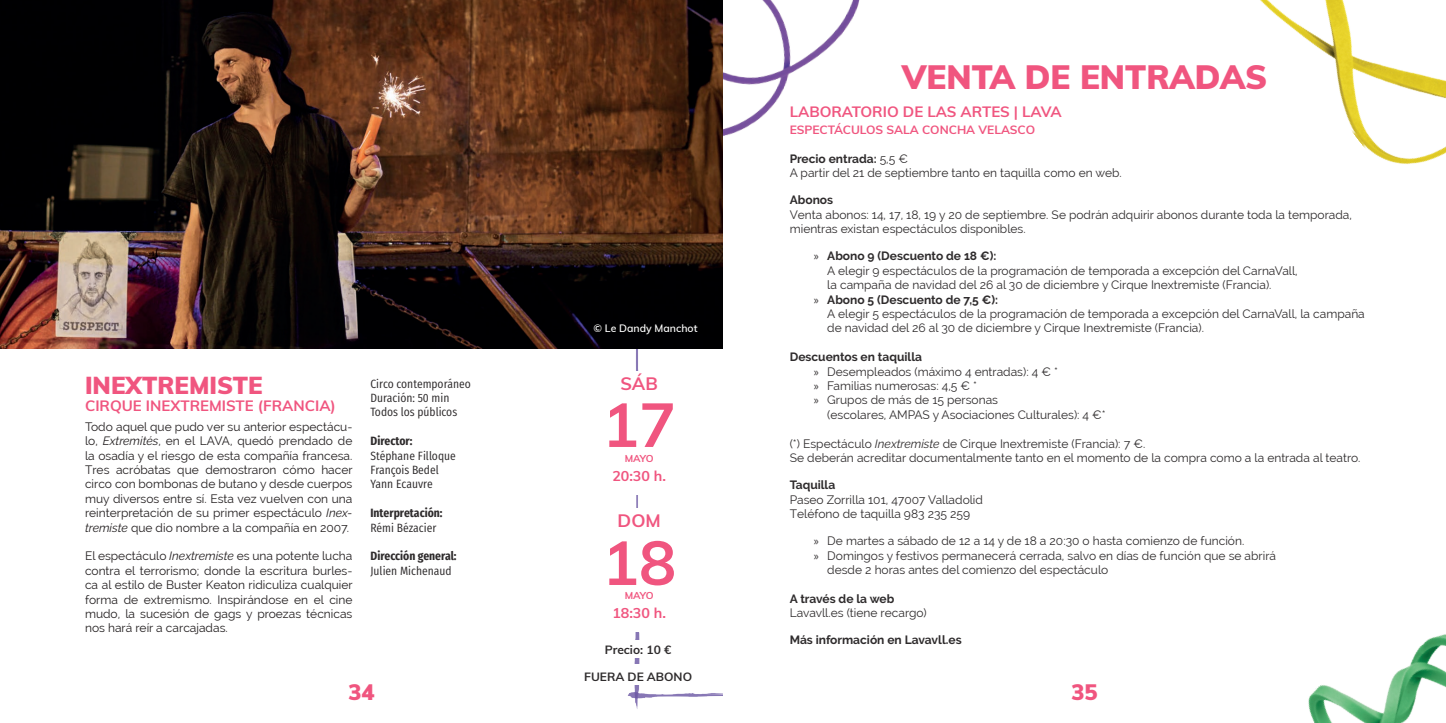
<style>
.page{position:relative;width:1446px;height:723px;background:#fff}
.page>*{position:absolute;margin:0;border:0;box-sizing:border-box;transform-origin:0 0}
.t1{font:700 61.2px "Muli";color:#f0557f}
.t2{font:900 33px "Muli";color:#f0557f}
.t3{font:900 24px "Muli";color:#f0557f}
.t4{font:900 21.9px "Muli";color:#f0557f}
.t5{font:700 18px "Muli";color:#f0557f}
.t6{font:700 15px "Muli";color:#f0557f}
.t7{font:700 14.25px "Muli";color:#f0557f}
.t8{font:12px/14.4px "Raleway";color:#2e2b2c}
.t9{font:12px/14.4px "Raleway";color:#231f20;text-align:justify}
.t10{font:12px/14.4px "Fira Sans Condensed";color:#2e2b2c}
.t11{font:700 12px "Raleway";color:#2e2b2c}
.t12{font:700 12px "Fira Sans Condensed";color:#2e2b2c}
.t13{font:700 12px "Muli";color:#f0557f}
.t14{font:700 12px "Muli";color:#2e2b2c}
.t15{font:600 10.5px "Muli";color:#fff}
.t16{font:700 10.05px "Muli";letter-spacing:-.04em;color:#f0557f}
.s1{font-style:italic}
.s2{font-weight:700}
.s3{font-family:"Myriad Pro";font-weight:400}
.s4{font-family:"Myriad Pro"}
</style>
<div class="page">
<img style="left:627px;top:349px;width:96px;height:360px">
<img style="left:723px;top:0;width:136px;height:136px">
<div style="left:592px;top:641px;width:92px;height:17px;background:#fff"></div>
<div style="left:591px;top:371px;width:96px;height:123px;background:#fff"></div>
<div style="left:591px;top:508px;width:96px;height:123px;background:#fff"></div>
<img style="left:0;top:0;width:723px;height:349px">
<img style="left:1308px;top:634px;width:138px;height:89px">
<img style="left:1260px;top:0;width:186px;height:164px">
<div style="left:576px;top:665px;width:125px;height:20px;background:#fff"></div>
<h3 class="t3" style="left:85px;top:370px;width:179px">INEXTREMISTE</h3>
<p class="t6" style="left:85px;top:396px;width:252px">CIRQUE INEXTREMISTE (FRANCIA)</p>
<p class="t9" style="left:85px;top:419px;width:269px">Todo aquel que pudo ver su anterior espectácu&shy;lo, <span class="s1">Extremités</span>, en el LAVA, quedó prendado de la osadía y el riesgo de esta compañía francesa.<br>Tres acróbatas que demostraron cómo hacer circo con bombonas de butano y desde cuerpos muy diversos entre sí. Esta vez vuelven con una reinterpretación de su primer espectáculo <span class="s1">Inex&shy;tremiste</span> que dio nombre a la compañía en 2007.</p>
<p class="t9" style="left:85px;top:549px;width:269px">El espectáculo <span class="s1">Inextremiste</span> es una potente lucha contra el terrorismo; donde la escritura burles&shy;ca al estilo de Buster Keaton ridiculiza cualquier forma de extremismo. Inspirándose en el cine mudo, la sucesión de gags y proezas técnicas nos hará reír a carcajadas.</p>
<p class="t10" style="left:370px;top:375px;width:102px">Circo contemporáneo<br>Duración: 50 min<br>Todos los públicos</p>
<p class="t12" style="left:370px;top:430px;width:43px">Director:</p>
<p class="t10" style="left:370px;top:447px;width:87px">Stéphane Filloque<br>François Bedel<br>Yann Ecauvre</p>
<p class="t12" style="left:370px;top:502px;width:74px">Interpretación:</p>
<p class="t10" style="left:370px;top:519px;width:67px">Rémi Bézacier</p>
<p class="t12" style="left:370px;top:545px;width:88px">Dirección general:</p>
<p class="t10" style="left:370px;top:562px;width:83px">Julien Michenaud</p>
<p class="t15" style="left:593px;top:322px;width:106px">© Le Dandy Manchot</p>
<h3 class="t5" style="left:620px;top:372px;width:39px">SÁB</h3>
<h1 class="t1" style="left:602px;top:385px;width:75px">17</h1>
<p class="t16" style="left:625px;top:452px;width:30px">MAYO</p>
<p class="t7" style="left:612px;top:466px;width:55px">20:30 h.</p>
<h3 class="t5" style="left:617px;top:509px;width:45px">DOM</h3>
<h1 class="t1" style="left:602px;top:523px;width:75px">18</h1>
<p class="t16" style="left:625px;top:589px;width:30px">MAYO</p>
<p class="t7" style="left:612px;top:603px;width:55px">18:30 h.</p>
<p class="t14" style="left:605px;top:642px;width:68px">Precio: 10 €</p>
<p class="t14" style="left:584px;top:669px;width:109px">FUERA DE ABONO</p>
<h2 class="t2" style="left:902px;top:56px;width:367px">VENTA DE ENTRADAS</h2>
<p class="t6" style="left:790px;top:102px;width:274px">LABORATORIO DE LAS ARTES | LAVA</p>
<p class="t13" style="left:790px;top:122px;width:247px">ESPECTÁCULOS SALA CONCHA VELASCO</p>
<p class="t8" style="left:790px;top:151px;width:333px"><span class="s2">Precio entrada:</span> 5,5 €<br>A partir del 21 de septiembre tanto en taquilla como en web.</p>
<p class="t11" style="left:790px;top:193px;width:45px">Abonos</p>
<p class="t8" style="left:790px;top:207px;width:564px">Venta abonos: 14, 17, 18, 19 y 20 de septiembre. Se podrán adquirir abonos durante toda la temporada, mientras existan espectáculos disponibles.</p>
<p class="t11" style="left:814px;top:249px;width:184px"><span class="s3">»</span> Abono 9 (Descuento de 18 €):</p>
<p class="t8" style="left:827px;top:263px;width:472px">A elegir 9 espectáculos de la programación de temporada a excepción del CarnaVall,</p>
<p class="t8" style="left:827px;top:278px;width:446px">la campaña de navidad del 26 al 30 de diciembre y Cirque Inextremiste (Francia).</p>
<p class="t11" style="left:814px;top:292px;width:186px"><span class="s3">»</span> Abono 5 (Descuento de 7,5 €):</p>
<p class="t8" style="left:827px;top:306px;width:539px">A elegir 5 espectáculos de la programación de temporada a excepción del CarnaVall, la campaña</p>
<p class="t8" style="left:827px;top:321px;width:378px">de navidad del 26 al 30 de diciembre y Cirque Inextremiste (Francia).</p>
<p class="t8" style="left:814px;top:350px;width:246px;text-indent:-24px"><span class="s2">Descuentos en taquilla<br></span><span class="s4">»</span> Desempleados (máximo 4 entradas): 4 € * <span class="s4">»</span> Familias numerosas: 4,5 € *<br><span class="s4">»</span> Grupos de más de 15 personas</p>
<p class="t8" style="left:827px;top:407px;width:280px">(escolares, AMPAS y Asociaciones Culturales): 4 €*</p>
<p class="t8" style="left:790px;top:436px;width:572px">(*) Espectáculo <span class="s1">Inextremiste</span> de Cirque Inextremiste (Francia): 7 €.<br>Se deberán acreditar documentalmente tanto en el momento de la compra como a la entrada al teatro.</p>
<p class="t11" style="left:790px;top:478px;width:47px">Taquilla</p>
<p class="t8" style="left:790px;top:492px;width:195px">Paseo Zorrilla 101, 47007 Valladolid<br>Teléfono de taquilla 983 235 259</p>
<p class="t8" style="left:814px;top:534px;width:432px"><span class="s4">»</span> De martes a sábado de 12 a 14 y de 18 a 20:30 o hasta comienzo de función.</p>
<p class="t8" style="left:814px;top:548px;width:464px"><span class="s4">»</span> Domingos y festivos permanecerá cerrada, salvo en días de función que se abrirá</p>
<p class="t8" style="left:827px;top:562px;width:282px">desde 2 horas antes del comienzo del espectáculo</p>
<p class="t11" style="left:790px;top:591px;width:106px">A través de la web</p>
<p class="t8" style="left:790px;top:606px;width:138px">Lavavll.es (tiene recargo)</p>
<p class="t11" style="left:790px;top:633px;width:173px">Más información en Lavavll.es</p>
<h3 class="t4" style="left:348px;top:678px;width:28px">34</h3>
<h3 class="t4" style="left:1071px;top:678px;width:28px">35</h3>
</div>
